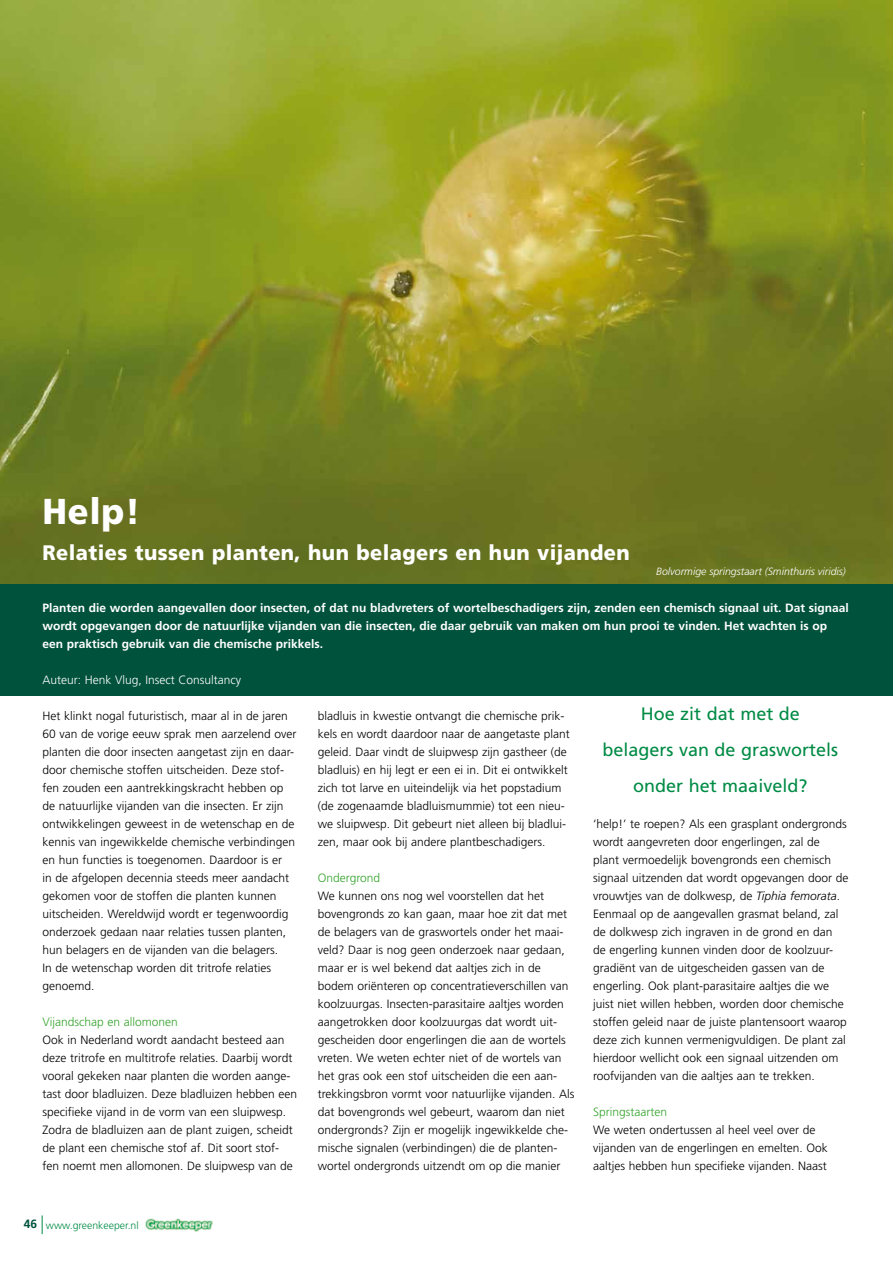
<style>
.page{position:relative;width:893px;height:1263px;background:#fff}
.page>*{position:absolute;margin:0;border:0;box-sizing:border-box;transform-origin:0 0}
.t1{font:900 36px "Frutiger";color:#fff;scale:.95 1}
.t2{font:900 21px "Frutiger";letter-spacing:.02em;color:#fff;scale:.95 1}
.t3{font:18px/36px "Frutiger";color:#008b45;text-align:center}
.t4{font:300 12px/18px "Frutiger";color:#000}
.t5{font:700 12px/18px "Frutiger";color:#fff}
.t6{font:300 12px "Frutiger";color:#35a32c}
.t7{font:300 12px "Frutiger";color:#fff}
.t8{font:italic 300 10.5px "Frutiger";color:#fff}
.t9{font:300 10.5px "Frutiger";color:#008b45}
.s1{font-weight:700;font-size:12px;color:#00523c}
.s2{font-style:italic}
</style>
<div class="page">
<img style="left:145px;top:1218px;width:68px;height:14px">
<svg style="left:42px;top:1215px;width:1px;height:19px"></svg>
<img style="left:0;top:0;width:893px;height:584px">
<div style="left:0;top:584px;width:893px;height:111px;background:#00523c"></div>
<h1 class="t1" style="left:43px;top:489px;width:104px">Help!</h1>
<h2 class="t2" style="left:43px;top:539px;width:620px">Relaties tussen planten, hun belagers en hun vijanden</h2>
<p class="t5" style="left:43px;top:599px;width:808px">Planten die worden aangevallen door insecten, of dat nu bladvreters of wortelbeschadigers zijn, zenden een chemisch signaal uit. Dat signaal wordt opgevangen door de natuurlijke vijanden van die insecten, die daar gebruik van maken om hun prooi te vinden. Het wachten is op een praktisch gebruik van die chemische prikkels.</p>
<p class="t7" style="left:43px;top:673px;width:200px">Auteur: Henk Vlug, Insect Consultancy</p>
<p class="t8" style="left:656px;top:566px;width:191px">Bolvormige springstaart (Sminthuris viridis)</p>
<p class="t4" style="left:43px;top:707px;width:256px">Het klinkt nogal futuristisch, maar al in de jaren 60 van de vorige eeuw sprak men aarzelend over planten die door insecten aangetast zijn en daar&shy;door chemische stoffen uitscheiden. Deze stof&shy;fen zouden een aantrekkingskracht hebben op de natuurlijke vijanden van die insecten. Er zijn ontwikkelingen geweest in de wetenschap en de kennis van ingewikkelde chemische verbindingen en hun functies is toegenomen. Daardoor is er<br>in de afgelopen decennia steeds meer aandacht gekomen voor de stoffen die planten kunnen uitscheiden. Wereldwijd wordt er tegenwoordig onderzoek gedaan naar relaties tussen planten, hun belagers en de vijanden van die belagers.<br>In de wetenschap worden dit tritrofe relaties genoemd.</p>
<p class="t6" style="left:43px;top:1015px;width:137px">Vijandschap en allomonen</p>
<p class="t4" style="left:43px;top:1031px;width:256px">Ook in Nederland wordt aandacht besteed aan deze tritrofe en multitrofe relaties. Daarbij wordt vooral gekeken naar planten die worden aange&shy;tast door bladluizen. Deze bladluizen hebben een specifieke vijand in de vorm van een sluipwesp.<br>Zodra de bladluizen aan de plant zuigen, scheidt de plant een chemische stof af. Dit soort stof&shy;fen noemt men allomonen. De sluipwesp van de</p>
<p class="t9" style="left:24px;top:1219px;width:116px"><span class="s1">46</span> www.greenkeeper.nl</p>
<p class="t4" style="left:318px;top:707px;width:253px">bladluis in kwestie ontvangt die chemische prik&shy;kels en wordt daardoor naar de aangetaste plant geleid. Daar vindt de sluipwesp zijn gastheer (de bladluis) en hij legt er een ei in. Dit ei ontwikkelt zich tot larve en uiteindelijk via het popstadium (de zogenaamde bladluismummie) tot een nieu&shy;we sluipwesp. Dit gebeurt niet alleen bij bladlui&shy;zen, maar ook bij andere plantbeschadigers.</p>
<p class="t6" style="left:318px;top:871px;width:64px">Ondergrond</p>
<p class="t4" style="left:318px;top:887px;width:258px">We kunnen ons nog wel voorstellen dat het bovengronds zo kan gaan, maar hoe zit dat met de belagers van de graswortels onder het maai&shy;veld? Daar is nog geen onderzoek naar gedaan, maar er is wel bekend dat aaltjes zich in de bodem oriënteren op concentratieverschillen van koolzuurgas. Insecten-parasitaire aaltjes worden aangetrokken door koolzuurgas dat wordt uit&shy;gescheiden door engerlingen die aan de wortels vreten. We weten echter niet of de wortels van het gras ook een stof uitscheiden die een aan&shy;trekkingsbron vormt voor natuurlijke vijanden. Als dat bovengronds wel gebeurt, waarom dan niet ondergronds? Zijn er mogelijk ingewikkelde che&shy;mische signalen (verbindingen) die de planten&shy;wortel ondergronds uitzendt om op die manier</p>
<h3 class="t3" style="left:602px;top:696px;width:237px">Hoe zit dat met de<br>belagers van de graswortels onder het maaiveld?</h3>
<p class="t4" style="left:593px;top:815px;width:257px">‘help!’ te roepen? Als een grasplant ondergronds wordt aangevreten door engerlingen, zal de plant vermoedelijk bovengronds een chemisch signaal uitzenden dat wordt opgevangen door de vrouwtjes van de dolkwesp, de <span class="s2">Tiphia femorata</span>.<br>Eenmaal op de aangevallen grasmat beland, zal de dolkwesp zich ingraven in de grond en dan<br>de engerling kunnen vinden door de koolzuur&shy;gradiënt van de uitgescheiden gassen van de engerling. Ook plant-parasitaire aaltjes die we juist niet willen hebben, worden door chemische stoffen geleid naar de juiste plantensoort waarop deze zich kunnen vermenigvuldigen. De plant zal hierdoor wellicht ook een signaal uitzenden om roofvijanden van die aaltjes aan te trekken.</p>
<p class="t6" style="left:593px;top:1105px;width:76px">Springstaarten</p>
<p class="t4" style="left:593px;top:1121px;width:236px">We weten ondertussen al heel veel over de vijanden van de engerlingen en emelten. Ook aaltjes hebben hun specifieke vijanden. Naast</p>
</div>
